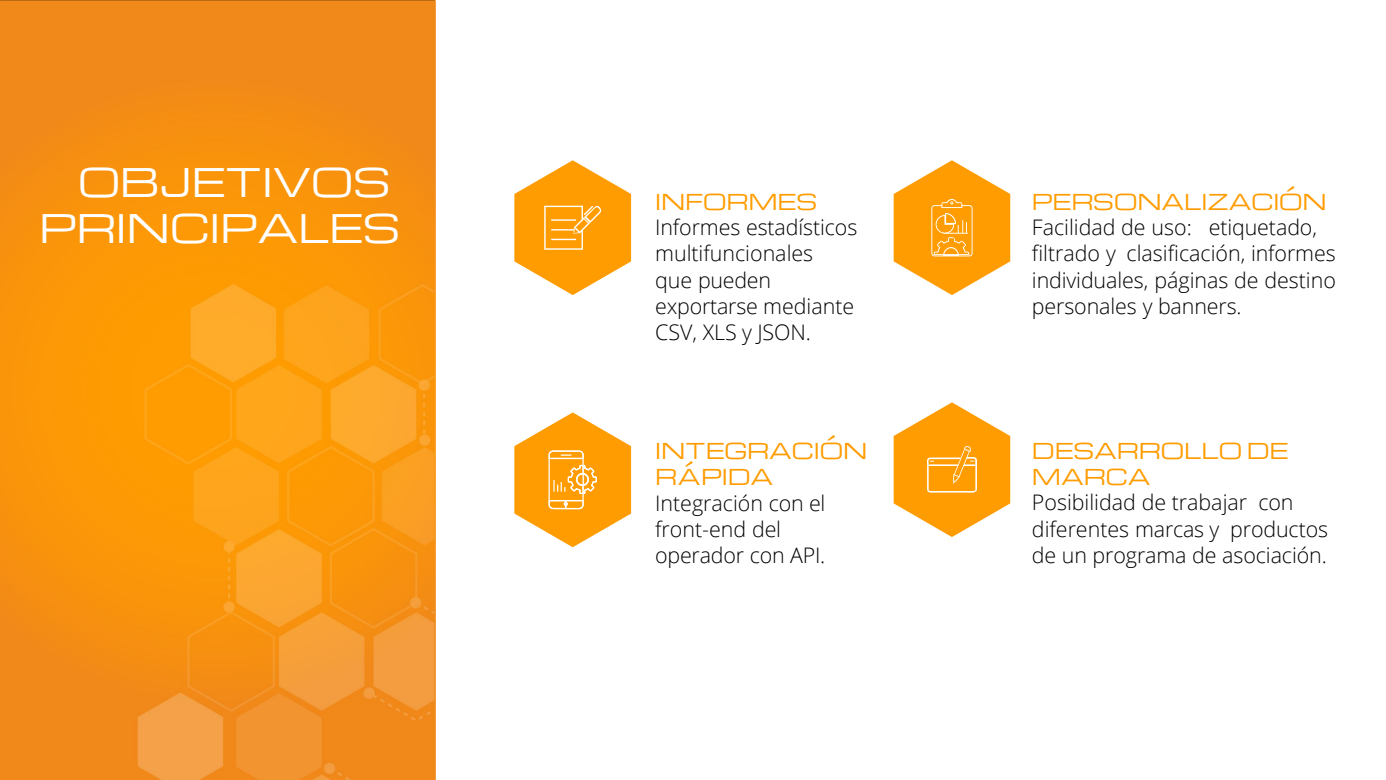
<style>
.page{position:relative;width:1386px;height:780px;background:#fff}
.page>*{position:absolute;margin:0;border:0;box-sizing:border-box;transform-origin:0 0}
.t1{font:38.5px/46.2px "Michroma";letter-spacing:-.005em;color:#fff;text-align:right}
.t2{font:300 21.44px/26.2px "Open Sans";letter-spacing:-.005em;color:#000}
.t3{font:21.44px/25.7px "Michroma";letter-spacing:-.005em;color:#ff9c01}
</style>
<div class="page">
<img style="left:0;top:0;width:435px;height:779px">
<svg style="left:514px;top:160px;width:117px;height:135px"></svg>
<svg style="left:514px;top:412px;width:117px;height:135px"></svg>
<svg style="left:893px;top:402px;width:117px;height:135px"></svg>
<svg style="left:893px;top:160px;width:117px;height:135px"></svg>
<h2 class="t1" style="left:39px;top:160px;width:362px">OBJETIVOS<br>PRINCIPALES</h2>
<p class="t3" style="left:655px;top:189px;width:163px">INFORMES</p>
<p class="t2" style="left:655px;top:213px;width:204px">Informes estadísticos multifuncionales<br>que pueden exportarse mediante<br>CSV, XLS y JSON.</p>
<p class="t3" style="left:655px;top:439px;width:214px">INTEGRACIÓN<br>RÁPIDA</p>
<p class="t2" style="left:655px;top:489px;width:172px">Integración con el front-end del operador con API.</p>
<p class="t3" style="left:1031px;top:189px;width:296px">PERSONALIZACIÓN</p>
<p class="t2" style="left:1031px;top:213px;width:305px">Facilidad de uso: etiquetado, filtrado y clasificación, informes individuales, páginas de destino personales y banners.</p>
<p class="t3" style="left:1031px;top:439px;width:258px">DESARROLLO DE<br>MARCA</p>
<p class="t2" style="left:1031px;top:488px;width:298px">Posibilidad de trabajar con diferentes marcas y productos de un programa de asociación.</p>
</div>
